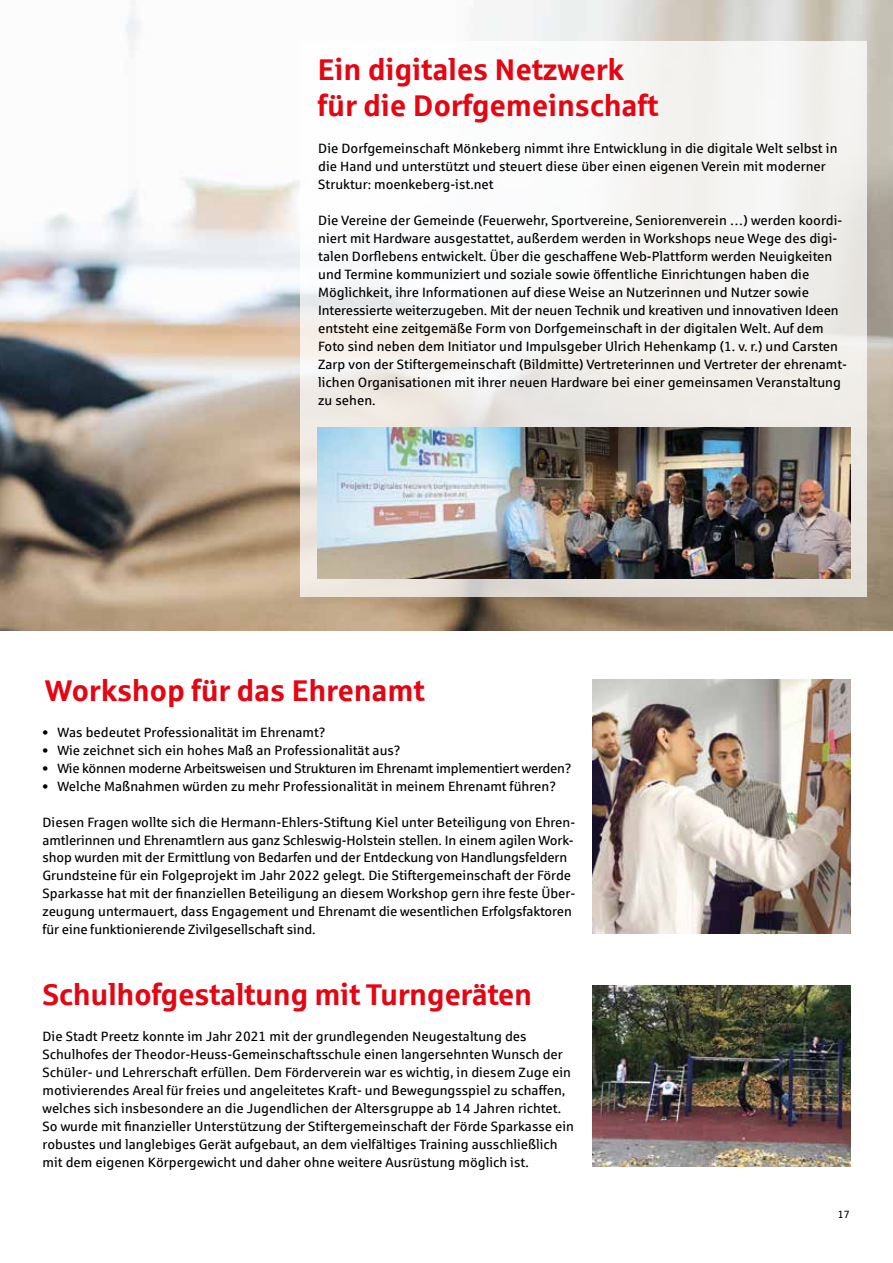
<style>
.page{position:relative;width:893px;height:1263px;background:#fff}
.page>*{position:absolute;margin:0;border:0;box-sizing:border-box;transform-origin:0 0}
.t1{font:700 30px/36px "Sparkasse Rg";letter-spacing:-.01em;color:#e30613}
.t2{font:13.5px/18px "Sparkasse Rg";color:#000}
.t3{font:13.5px "Sparkasse Rg";letter-spacing:-.02em;color:#000}
.t4{font:10.5px "Sparkasse Rg";color:#000}
</style>
<div class="page">
<img style="left:0;top:0;width:893px;height:631px">
<img style="left:592px;top:679px;width:258px;height:255px">
<svg style="left:300px;top:41px;width:567px;height:555px;fill:#f5f4f3"></svg>
<img style="left:317px;top:427px;width:533px;height:151px">
<img style="left:592px;top:985px;width:258px;height:182px">
<h1 class="t1" style="left:317px;top:51px;width:343px">Ein digitales Netzwerk für die Dorfgemeinschaft</h1>
<p class="t2" style="left:318px;top:139px;width:521px">Die Dorfgemeinschaft Mönkeberg nimmt ihre Entwicklung in die digitale Welt selbst in die Hand und unterstützt und steuert diese über einen eigenen Verein mit moderner<br>Struktur: moenkeberg-ist.net</p>
<p class="t2" style="left:318px;top:211px;width:530px">Die Vereine der Gemeinde (Feuerwehr, Sportvereine, Seniorenverein …) werden koordi&shy;niert mit Hardware ausgestattet, außerdem werden in Workshops neue Wege des digi&shy;talen Dorflebens entwickelt. Über die geschaffene Web-Plattform werden Neuigkeiten und Termine kommuniziert und soziale sowie öffentliche Einrichtungen haben die Möglichkeit, ihre Informationen auf diese Weise an Nutzerinnen und Nutzer sowie Interessierte weiterzugeben. Mit der neuen Technik und kreativen und innovativen Ideen entsteht eine zeitgemäße Form von Dorfgemeinschaft in der digitalen Welt. Auf dem Foto sind neben dem Initiator und Impulsgeber Ulrich Hehenkamp (1. v. r.) und Carsten Zarp von der Stiftergemeinschaft (Bildmitte) Vertreterinnen und Vertreter der ehrenamt&shy;lichen Organisationen mit ihrer neuen Hardware bei einer gemeinsamen Veranstaltung zu sehen.</p>
<h1 class="t1" style="left:45px;top:671px;width:382px">Workshop für das Ehrenamt</h1>
<p class="t2" style="left:43px;top:723px;width:285px">• Was bedeutet Professionalität im Ehrenamt?</p>
<p class="t2" style="left:43px;top:741px;width:360px">• Wie zeichnet sich ein hohes Maß an Professionalität aus?</p>
<p class="t3" style="left:43px;top:760px;width:530px">• Wie können moderne Arbeitsweisen und Strukturen im Ehrenamt implementiert werden?</p>
<p class="t2" style="left:43px;top:777px;width:515px">• Welche Maßnahmen würden zu mehr Professionalität in meinem Ehrenamt führen?</p>
<p class="t2" style="left:43px;top:812px;width:534px">Diesen Fragen wollte sich die Hermann-Ehlers-Stiftung Kiel unter Beteiligung von Ehren&shy;amtlerinnen und Ehrenamtlern aus ganz Schleswig-Holstein stellen. In einem agilen Work&shy;shop wurden mit der Ermittlung von Bedarfen und der Entdeckung von Handlungsfeldern Grundsteine für ein Folgeprojekt im Jahr 2022 gelegt. Die Stiftergemeinschaft der Förde Sparkasse hat mit der finanziellen Beteiligung an diesem Workshop gern ihre feste Über&shy;zeugung untermauert, dass Engagement und Ehrenamt die wesentlichen Erfolgsfaktoren für eine funktionierende Zivilgesellschaft sind.</p>
<h1 class="t1" style="left:43px;top:975px;width:491px">Schulhofgestaltung mit Turngeräten</h1>
<p class="t2" style="left:43px;top:1027px;width:533px">Die Stadt Preetz konnte im Jahr 2021 mit der grundlegenden Neugestaltung des Schulhofes der Theodor-Heuss-Gemeinschaftsschule einen langersehnten Wunsch der Schüler- und Lehrerschaft erfüllen. Dem Förderverein war es wichtig, in diesem Zuge ein motivierendes Areal für freies und angeleitetes Kraft- und Bewegungsspiel zu schaffen, welches sich insbesondere an die Jugendlichen der Altersgruppe ab 14 Jahren richtet.<br>So wurde mit finanzieller Unterstützung der Stiftergemeinschaft der Förde Sparkasse ein robustes und langlebiges Gerät aufgebaut, an dem vielfältiges Training ausschließlich mit dem eigenen Körpergewicht und daher ohne weitere Ausrüstung möglich ist.</p>
<p class="t4" style="left:838px;top:1208px;width:14px">17</p>
</div>
